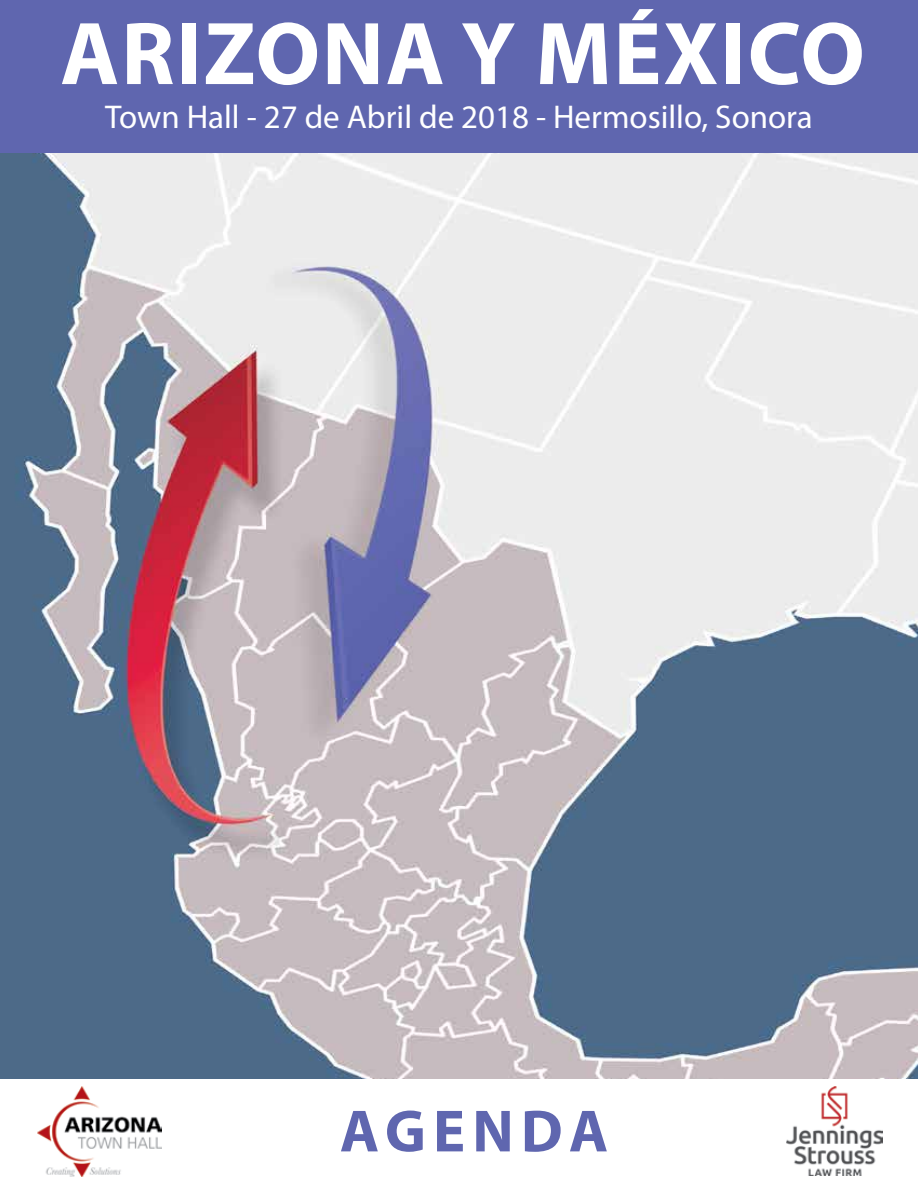
<style>
.page{position:relative;width:918px;height:1188px;background:#fff}
.page>*{position:absolute;margin:0;border:0;box-sizing:border-box;transform-origin:0 0}
.t1{font:700 90px "Myriad Pro";letter-spacing:.02em;color:#fff}
.t2{font:700 60px "Myriad Pro";letter-spacing:.12em;color:#5f66af}
.t3{font:33px "Myriad Pro";color:#fff}
</style>
<div class="page">
<img style="left:0;top:153px;width:918px;height:926px">
<div style="left:0;top:0;width:918px;height:153px;background:#5f66af"></div>
<img style="left:786px;top:1086px;width:97px;height:90px">
<img style="left:38px;top:1087px;width:124px;height:90px">
<h1 class="t1" style="left:60px;top:-5px;width:806px">ARIZONA Y MÉXICO</h1>
<p class="t3" style="left:105px;top:97px;width:709px">Town Hall - 27 de Abril de 2018 - Hermosillo, Sonora</p>
<h2 class="t2" style="left:340px;top:1092px;width:270px">AGENDA</h2>
</div>
